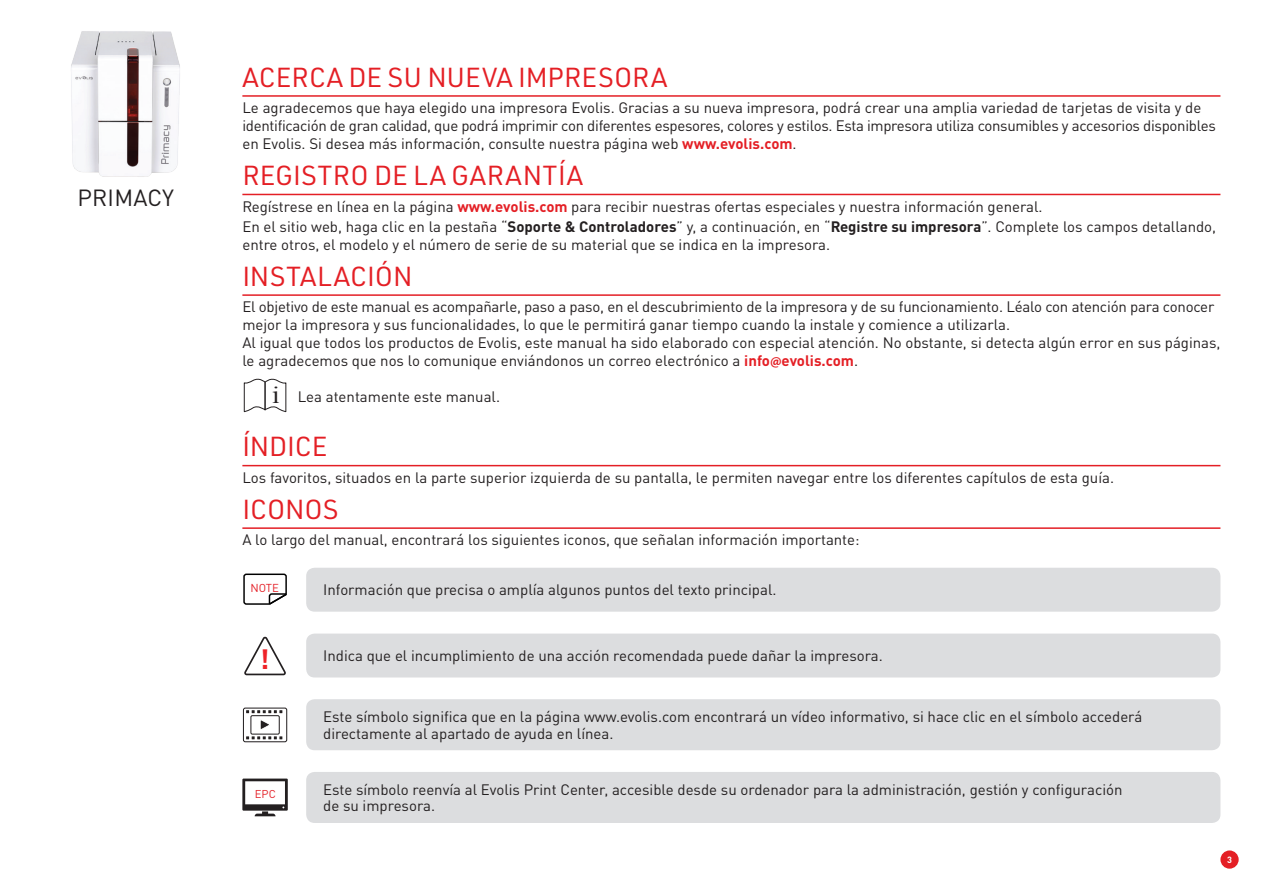
<style>
.page{position:relative;width:1263px;height:893px;background:#fff}
.page>*{position:absolute;margin:0;border:0;box-sizing:border-box;transform-origin:0 0}
.t1{font:31.05px "Perpetua";color:#231f20}
.t2{font:700 27.6px "DINOT";color:#ee2228}
.t3{font:27px "URWDIN";color:#e41f25}
.t4{font:23.1px "DINOT";letter-spacing:.01em;color:#231f20}
.t5{font:15px/18px "DINOT";color:#231f20}
.t6{font:11.4px "DINOT";color:#e42027}
.t7{font:11.25px "DINOT";color:#e42027}
.t8{font:700 9px "DINOT";color:#fff}
.s1{font-weight:700;color:#e41f25}
.s2{font-weight:700}
.s3{font-family:"Myriad Pro";font-weight:700;color:#e41f25}
</style>
<div class="page">
<img style="left:71px;top:31px;width:109px;height:146px">
<div style="left:1220px;top:850px;width:19px;height:19px;background:#e41f25;border-radius:50%"></div>
<div style="left:306px;top:568px;width:914px;height:44px;background:#dcdddf;border-radius:9px"></div>
<div style="left:306px;top:634px;width:914px;height:43px;background:#dcdddf;border-radius:9px"></div>
<div style="left:306px;top:699px;width:914px;height:51px;background:#dcdddf;border-radius:9px"></div>
<div style="left:306px;top:772px;width:914px;height:51px;background:#dcdddf;border-radius:9px"></div>
<svg style="left:243px;top:573px;width:44px;height:32px"></svg>
<svg style="left:244px;top:636px;width:42px;height:40px"></svg>
<svg style="left:242px;top:779px;width:46px;height:37px"></svg>
<div style="left:243px;top:708px;width:44px;height:34px;border:1px solid #231f20;border-radius:2px"></div>
<svg style="left:260px;top:720px;width:10px;height:9px"></svg>
<svg style="left:246px;top:710px;width:36px;height:3px"></svg>
<svg style="left:246px;top:736px;width:36px;height:3px"></svg>
<div style="left:250px;top:715px;width:30px;height:20px;border:1px solid #231f20"></div>
<hr style="left:242px;top:95px;width:978px;height:2px;background:#e41f25">
<hr style="left:242px;top:194px;width:978px;height:1px;background:#e41f25">
<hr style="left:242px;top:294px;width:978px;height:2px;background:#e41f25">
<hr style="left:242px;top:465px;width:978px;height:1px;background:#e41f25">
<hr style="left:242px;top:527px;width:978px;height:2px;background:#e41f25">
<svg style="left:243px;top:378px;width:44px;height:35px"></svg>
<h3 class="t4" style="left:77px;top:183px;width:98px">PRIMACY</h3>
<h3 class="t3" style="left:242px;top:59px;width:426px">ACERCA DE SU NUEVA IMPRESORA</h3>
<p class="t5" style="left:242px;top:99px;width:975px">Le agradecemos que haya elegido una impresora Evolis. Gracias a su nueva impresora, podrá crear una amplia variedad de tarjetas de visita y de identificación de gran calidad, que podrá imprimir con diferentes espesores, colores y estilos. Esta impresora utiliza consumibles y accesorios disponibles en Evolis. Si desea más información, consulte nuestra página web <span class="s1">www.evolis.com</span>.</p>
<h3 class="t3" style="left:242px;top:158px;width:342px">REGISTRO DE LA GARANTÍA</h3>
<p class="t5" style="left:242px;top:196px;width:975px;line-height:20.1px">Regístrese en línea en la página <span class="s1">www.evolis.com</span> para recibir nuestras ofertas especiales y nuestra información general.<br>En el sitio web, haga clic en la pestaña “<span class="s2">Soporte &amp; Controladores</span>” y, a continuación, en “<span class="s2">Registre su impresora</span>”. Complete los campos detallando,</p>
<p class="t5" style="left:242px;top:235px;width:589px">entre otros, el modelo y el número de serie de su material que se indica en la impresora.</p>
<h3 class="t3" style="left:242px;top:258px;width:172px">INSTALACIÓN</h3>
<p class="t5" style="left:242px;top:298px;width:980px">El objetivo de este manual es acompañarle, paso a paso, en el descubrimiento de la impresora y de su funcionamiento. Léalo con atención para conocer mejor la impresora y sus funcionalidades, lo que le permitirá ganar tiempo cuando la instale y comience a utilizarla.<br>Al igual que todos los productos de Evolis, este manual ha sido elaborado con especial atención. No obstante, si detecta algún error en sus páginas, le agradecemos que nos lo comunique enviándonos un correo electrónico a <span class="s1">info</span><span class="s3">@</span><span class="s1">evolis.com</span>.</p>
<p class="t5" style="left:298px;top:388px;width:204px">Lea atentamente este manual.</p>
<h3 class="t3" style="left:242px;top:429px;width:87px">ÍNDICE</h3>
<p class="t5" style="left:242px;top:468px;width:873px">Los favoritos, situados en la parte superior izquierda de su pantalla, le permiten navegar entre los diferentes capítulos de esta guía.</p>
<h3 class="t3" style="left:242px;top:491px;width:98px">ICONOS</h3>
<p class="t5" style="left:242px;top:531px;width:619px">A lo largo del manual, encontrará los siguientes iconos, que señalan información importante:</p>
<h1 class="t1" style="left:272px;top:374px;width:9px">i</h1>
<p class="t6" style="left:250px;top:580px;width:30px">NOTE</p>
<p class="t5" style="left:323px;top:581px;width:455px">Información que precisa o amplía algunos puntos del texto principal.</p>
<h2 class="t2" style="left:260px;top:641px;width:11px">!</h2>
<p class="t7" style="left:255px;top:787px;width:23px">EPC</p>
<p class="t5" style="left:323px;top:647px;width:561px">Indica que el incumplimiento de una acción recomendada puede dañar la impresora.</p>
<p class="t5" style="left:323px;top:708px;width:821px;line-height:16.5px">Este símbolo significa que en la página www.evolis.com encontrará un vídeo informativo, si hace clic en el símbolo accederá directamente al apartado de ayuda en línea.</p>
<p class="t5" style="left:323px;top:781px;width:801px;line-height:16.5px">Este símbolo reenvía al Evolis Print Center, accesible desde su ordenador para la administración, gestión y configuración de su impresora.</p>
<p class="t8" style="left:1227px;top:854px;width:6px">3</p>
</div>
